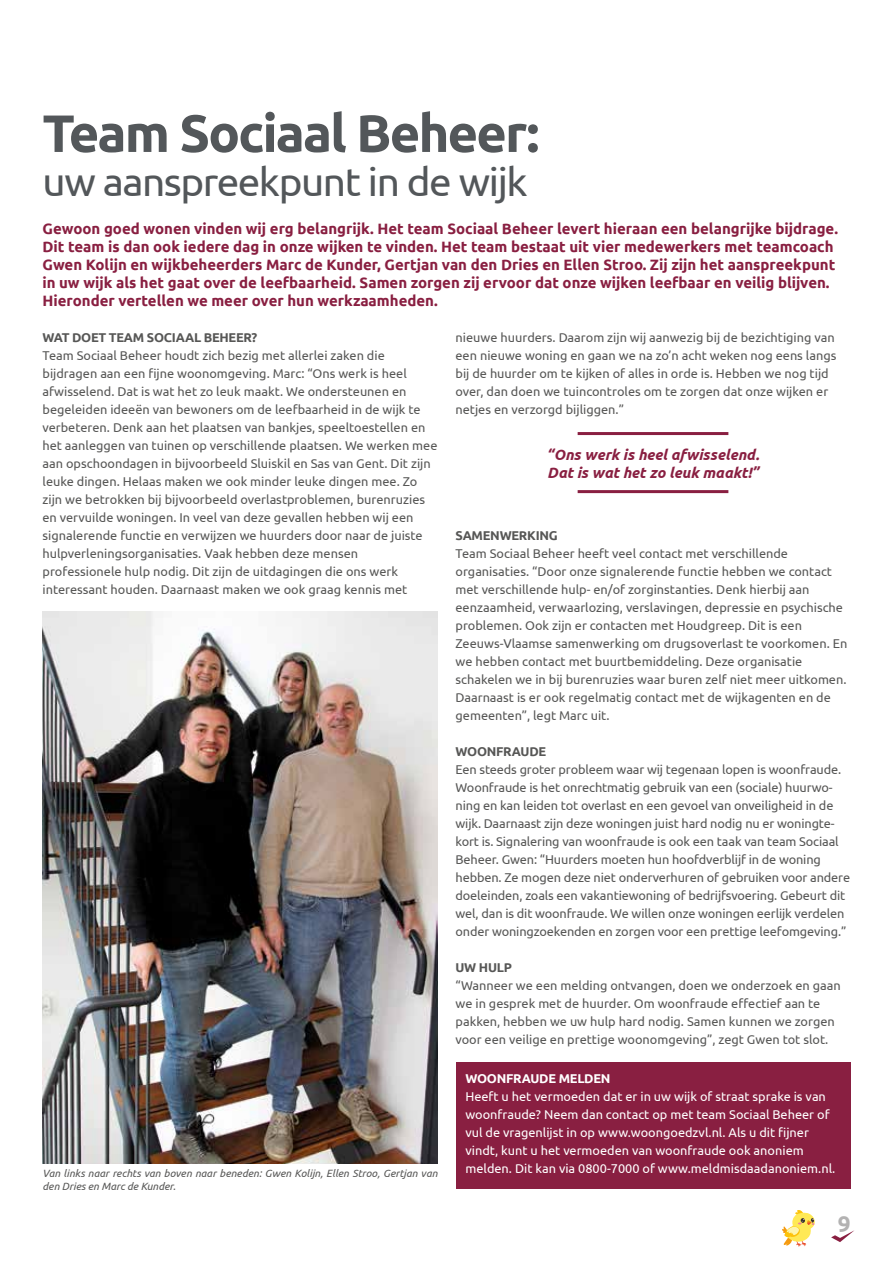
<style>
.page{position:relative;width:893px;height:1263px;background:#fff}
.page>*{position:absolute;margin:0;border:0;box-sizing:border-box;transform-origin:0 0}
.t1{font:700 52.5px "Ubuntu";letter-spacing:-.035em;color:#53575a}
.t2{font:39.9px "Ubuntu";letter-spacing:-.035em;color:#53575a}
.t3{font:700 22.5px "Ubuntu";color:#b3b2b2}
.t4{font:700 15px/18px "Ubuntu";color:#891f41}
.t5{font:italic 700 15px/18px "Ubuntu";color:#891f41}
.t6{font:12.75px/18px "Ubuntu";color:#575756}
.t7{font:12.75px/18px "Ubuntu";color:#fff}
.t8{font:700 12.75px "Ubuntu";letter-spacing:-.02em;color:#575756}
.t9{font:700 12.75px "Ubuntu";letter-spacing:-.02em;color:#fff}
.t10{font:italic 10.5px/12.6px "Ubuntu";color:#575756}
</style>
<div class="page">
<svg style="left:782px;top:1210px;width:33px;height:37px"></svg>
<div style="left:455px;top:1062px;width:395px;height:127px;background:#891f41"></div>
<img style="left:43px;top:611px;width:394px;height:552px">
<hr style="left:578px;top:432px;width:150px;height:3px;background:#891f41">
<hr style="left:578px;top:490px;width:150px;height:3px;background:#891f41">
<svg style="left:831px;top:1230px;width:23px;height:12px"></svg>
<h1 class="t1" style="left:43px;top:101px;width:498px">Team Sociaal Beheer:</h1>
<h2 class="t2" style="left:43px;top:158px;width:487px">uw aanspreekpunt in de wijk</h2>
<p class="t4" style="left:43px;top:219px;width:797px">Gewoon goed wonen vinden wij erg belangrijk. Het team Sociaal Beheer levert hieraan een belangrijke bijdrage.<br>Dit team is dan ook iedere dag in onze wijken te vinden. Het team bestaat uit vier medewerkers met teamcoach Gwen Kolijn en wijkbeheerders Marc de Kunder, Gertjan van den Dries en Ellen Stroo. Zij zijn het aanspreekpunt in uw wijk als het gaat over de leefbaarheid. Samen zorgen zij ervoor dat onze wijken leefbaar en veilig blijven.<br>Hieronder vertellen we meer over hun werkzaamheden.</p>
<p class="t8" style="left:43px;top:330px;width:216px">WAT DOET TEAM SOCIAAL BEHEER?</p>
<p class="t6" style="left:43px;top:346px;width:396px">Team Sociaal Beheer houdt zich bezig met allerlei zaken die bijdragen aan een fijne woonomgeving. Marc: “Ons werk is heel afwisselend. Dat is wat het zo leuk maakt. We ondersteunen en begeleiden ideeën van bewoners om de leefbaarheid in de wijk te verbeteren. Denk aan het plaatsen van bankjes, speeltoestellen en het aanleggen van tuinen op verschillende plaatsen. We werken mee aan opschoondagen in bijvoorbeeld Sluiskil en Sas van Gent. Dit zijn leuke dingen. Helaas maken we ook minder leuke dingen mee. Zo zijn we betrokken bij bijvoorbeeld overlastproblemen, burenruzies en vervuilde woningen. In veel van deze gevallen hebben wij een signalerende functie en verwijzen we huurders door naar de juiste hulpverleningsorganisaties. Vaak hebben deze mensen professionele hulp nodig. Dit zijn de uitdagingen die ons werk interessant houden. Daarnaast maken we ook graag kennis met</p>
<p class="t6" style="left:455px;top:328px;width:382px">nieuwe huurders. Daarom zijn wij aanwezig bij de bezichtiging van een nieuwe woning en gaan we na zo’n acht weken nog eens langs bij de huurder om te kijken of alles in orde is. Hebben we nog tijd over, dan doen we tuincontroles om te zorgen dat onze wijken er netjes en verzorgd bijliggen.”</p>
<p class="t5" style="left:547px;top:445px;width:214px">“Ons werk is heel afwisselend.<br>Dat is wat het zo leuk maakt!”</p>
<p class="t8" style="left:455px;top:528px;width:104px">SAMENWERKING</p>
<p class="t6" style="left:455px;top:544px;width:393px">Team Sociaal Beheer heeft veel contact met verschillende organisaties. “Door onze signalerende functie hebben we contact met verschillende hulp- en/of zorginstanties. Denk hierbij aan eenzaamheid, verwaarlozing, verslavingen, depressie en psychische problemen. Ook zijn er contacten met Houdgreep. Dit is een Zeeuws-Vlaamse samenwerking om drugsoverlast te voorkomen. En we hebben contact met buurtbemiddeling. Deze organisatie schakelen we in bij burenruzies waar buren zelf niet meer uitkomen.<br>Daarnaast is er ook regelmatig contact met de wijkagenten en de gemeenten”, legt Marc uit.</p>
<p class="t8" style="left:455px;top:744px;width:92px">WOONFRAUDE</p>
<p class="t6" style="left:455px;top:760px;width:396px">Een steeds groter probleem waar wij tegenaan lopen is woonfraude.<br>Woonfraude is het onrechtmatig gebruik van een (sociale) huurwo&shy;ning en kan leiden tot overlast en een gevoel van onveiligheid in de wijk. Daarnaast zijn deze woningen juist hard nodig nu er woningte&shy;kort is. Signalering van woonfraude is ook een taak van team Sociaal Beheer. Gwen: “Huurders moeten hun hoofdverblijf in de woning hebben. Ze mogen deze niet onderverhuren of gebruiken voor andere doeleinden, zoals een vakantiewoning of bedrijfsvoering. Gebeurt dit wel, dan is dit woonfraude. We willen onze woningen eerlijk verdelen onder woningzoekenden en zorgen voor een prettige leefomgeving.”</p>
<p class="t8" style="left:455px;top:960px;width:58px">UW HULP</p>
<p class="t6" style="left:455px;top:976px;width:387px">“Wanneer we een melding ontvangen, doen we onderzoek en gaan we in gesprek met de huurder. Om woonfraude effectief aan te pakken, hebben we uw hulp hard nodig. Samen kunnen we zorgen voor een veilige en prettige woonomgeving”, zegt Gwen tot slot.</p>
<p class="t9" style="left:465px;top:1070px;width:147px">WOONFRAUDE MELDEN</p>
<p class="t7" style="left:465px;top:1087px;width:371px">Heeft u het vermoeden dat er in uw wijk of straat sprake is van woonfraude? Neem dan contact op met team Sociaal Beheer of vul de vragenlijst in op www.woongoedzvl.nl. Als u dit fijner vindt, kunt u het vermoeden van woonfraude ook anoniem melden. Dit kan via 0800-7000 of www.meldmisdaadanoniem.nl.</p>
<p class="t10" style="left:43px;top:1167px;width:396px">Van links naar rechts van boven naar beneden: Gwen Kolijn, Ellen Stroo, Gertjan van den Dries en Marc de Kunder.</p>
<h3 class="t3" style="left:838px;top:1210px;width:14px">9</h3>
</div>
